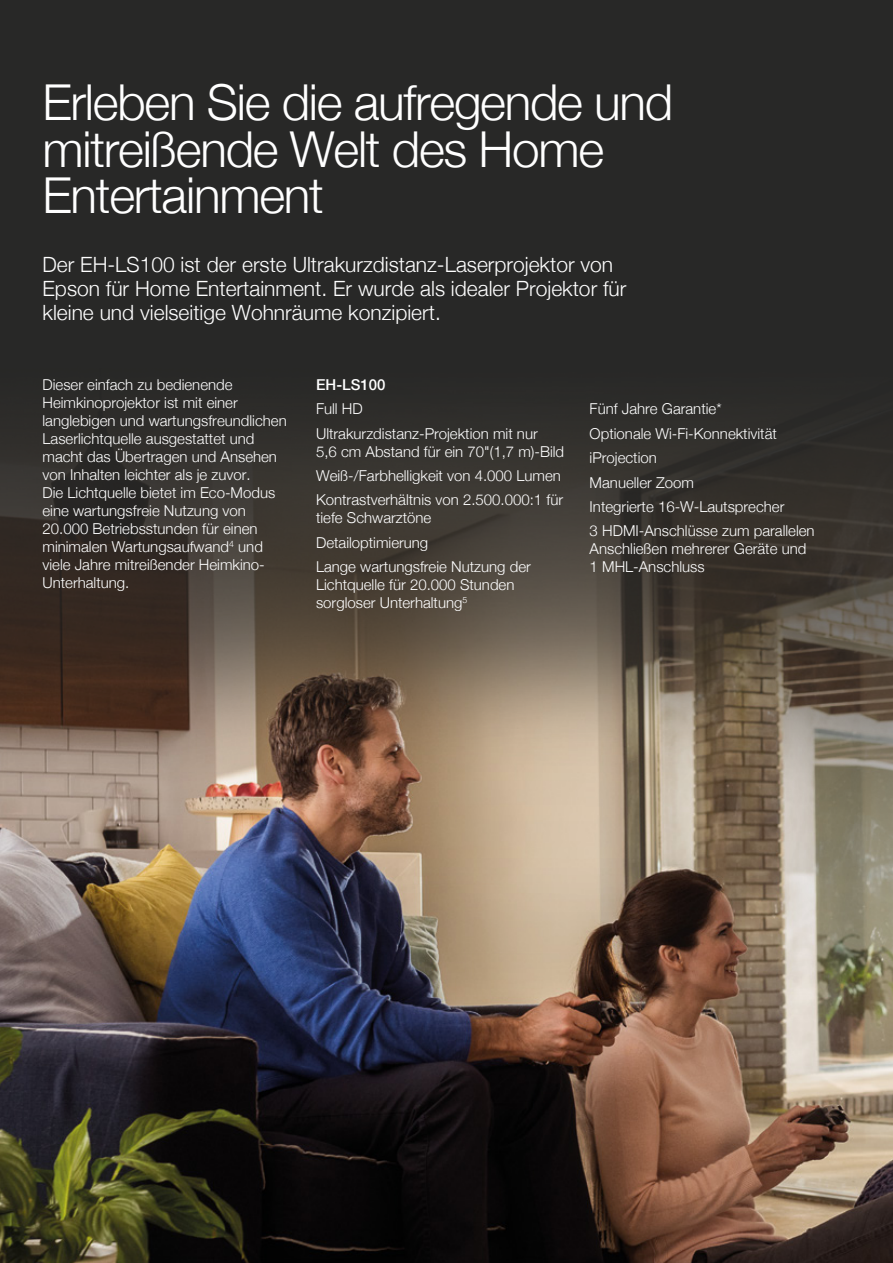
<style>
.page{position:relative;width:893px;height:1263px;background:#282827}
.page>*{position:absolute;margin:0;border:0;box-sizing:border-box;transform-origin:0 0}
.t1{font:300 49.5px/46.5px "Helvetica Neue";letter-spacing:-.025em;color:#fff}
.t2{font:300 21px/24px "Helvetica Neue";color:#fff}
.Brochure_Small_Sub_H{font:300 15px/18px "Helvetica Neue";color:#fff}
.Brochure_Body_Copy{font:300 15px/18px "Helvetica Neue";color:#fff}
.Brochure_Small_Sub_H-2{font:500 15px "Helvetica Neue";color:#fff}
</style>
<div class="page">
<img style="left:0;top:434px;width:893px;height:829px">
<p class="t1" style="left:43px;top:78px;width:632px">Erleben Sie die aufregende und mitreißende Welt des Home<br>Entertainment</p>
<p class="t2" style="left:43px;top:252px;width:585px">Der EH-LS100 ist der erste Ultrakurzdistanz-Laserprojektor von<br>Epson für Home Entertainment. Er wurde als idealer Projektor für kleine und vielseitige Wohnräume konzipiert.</p>
<p class="Brochure_Body_Copy" style="left:43px;top:375px;width:246px">Dieser einfach zu bedienende<br>Heimkinoprojektor ist mit einer langlebigen und wartungsfreundlichen<br>Laserlichtquelle ausgestattet und macht das Übertragen und Ansehen von Inhalten leichter als je zuvor.<br>Die Lichtquelle bietet im Eco-Modus eine wartungsfreie Nutzung von<br>20.000 Betriebsstunden für einen minimalen Wartungsaufwand<sup>4</sup> und viele Jahre mitreißender Heimkino-<br>Unterhaltung.</p>
<p class="Brochure_Small_Sub_H-2" style="left:316px;top:375px;width:71px">EH-LS100</p>
<p class="Brochure_Small_Sub_H" style="left:316px;top:399px;width:48px">Full HD</p>
<p class="Brochure_Small_Sub_H" style="left:316px;top:424px;width:250px">Ultrakurzdistanz-Projektion mit nur<br>5,6 cm Abstand für ein 70"(1,7 m)-Bild</p>
<p class="Brochure_Small_Sub_H" style="left:316px;top:466px;width:246px">Weiß-/Farbhelligkeit von 4.000 Lumen</p>
<p class="Brochure_Small_Sub_H" style="left:316px;top:491px;width:249px">Kontrastverhältnis von 2.500.000:1 für tiefe Schwarztöne</p>
<p class="Brochure_Small_Sub_H" style="left:316px;top:533px;width:114px">Detailoptimierung</p>
<p class="Brochure_Small_Sub_H" style="left:316px;top:557px;width:216px">Lange wartungsfreie Nutzung der<br>Lichtquelle für 20.000 Stunden sorgloser Unterhaltung<sup>5</sup></p>
<p class="Brochure_Small_Sub_H" style="left:590px;top:400px;width:133px">Fünf Jahre Garantie*</p>
<p class="Brochure_Small_Sub_H" style="left:590px;top:424px;width:189px">Optionale Wi-Fi-Konnektivität</p>
<p class="Brochure_Small_Sub_H" style="left:590px;top:449px;width:69px">iProjection</p>
<p class="Brochure_Small_Sub_H" style="left:590px;top:473px;width:106px">Manueller Zoom</p>
<p class="Brochure_Small_Sub_H" style="left:590px;top:497px;width:196px">Integrierte 16-W-Lautsprecher</p>
<p class="Brochure_Small_Sub_H" style="left:590px;top:522px;width:227px">3 HDMI-Anschlüsse zum parallelen<br>Anschließen mehrerer Geräte und<br>1 MHL-Anschluss</p>
</div>
